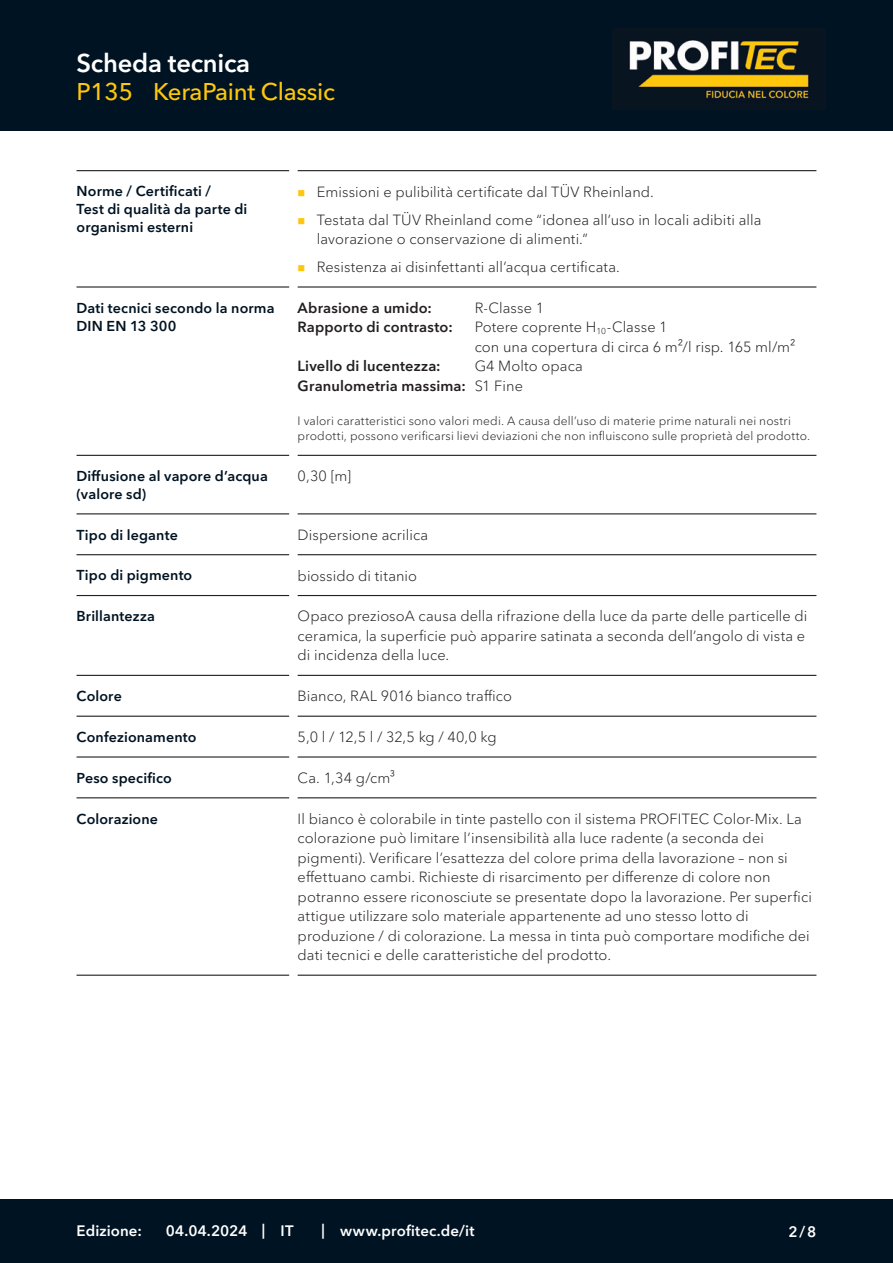
<style>
.page{position:relative;width:893px;height:1263px;background:#fff}
.page>*{position:absolute;margin:0;border:0;box-sizing:border-box;transform-origin:0 0}
.CB_AF_Kopf_TM{font:600 25.5px "Avenir Next Cyr";letter-spacing:-.01em;color:#fff}
.CB_AF_Kopf_Produktname_klein{font:500 24px "Avenir Next Cyr";letter-spacing:-.01em;color:#fec70c}
.CB_AF_Fuss_Stand_linksb{font:600 15px "Avenir Next Cyr";letter-spacing:.01em;color:#fff}
.CB_AF_Text_Standard{font:300 14.7px/19.5px "Avenir Next Cyr";letter-spacing:.005em;color:#231f20}
.CB_AF_Text_Standard-2{font:600 14.7px/19.5px "Avenir Next Cyr";letter-spacing:.01em;color:#231f20}
.CB_AF_Abschnitt_Ueberschrift{font:600 14.25px/18px "Avenir Next Cyr";letter-spacing:.01em;color:#001322}
.CB_AF_Text_Standard-3{font:300 12px/15px "Avenir Next Cyr";letter-spacing:.015em;color:#231f20}
.s1{font-weight:300}
</style>
<div class="page">
<div style="left:0;top:0;width:893px;height:131px;background:#001322"></div>
<div style="left:0;top:1199px;width:893px;height:64px;background:#001322"></div>
<hr style="left:77px;top:170px;width:212px;height:1px;background:#231f20">
<hr style="left:298px;top:170px;width:518px;height:1px;background:#231f20">
<hr style="left:77px;top:286px;width:212px;height:2px;background:#231f20">
<hr style="left:298px;top:286px;width:518px;height:2px;background:#231f20">
<hr style="left:77px;top:455px;width:212px;height:1px;background:#231f20">
<hr style="left:298px;top:455px;width:518px;height:1px;background:#231f20">
<hr style="left:77px;top:513px;width:212px;height:1px;background:#231f20">
<hr style="left:298px;top:513px;width:518px;height:1px;background:#231f20">
<hr style="left:77px;top:554px;width:212px;height:1px;background:#231f20">
<hr style="left:298px;top:554px;width:518px;height:1px;background:#231f20">
<hr style="left:77px;top:595px;width:212px;height:1px;background:#231f20">
<hr style="left:298px;top:595px;width:518px;height:1px;background:#231f20">
<hr style="left:77px;top:675px;width:212px;height:1px;background:#231f20">
<hr style="left:298px;top:675px;width:518px;height:1px;background:#231f20">
<hr style="left:77px;top:716px;width:212px;height:1px;background:#231f20">
<hr style="left:298px;top:716px;width:518px;height:1px;background:#231f20">
<hr style="left:77px;top:756px;width:212px;height:1px;background:#231f20">
<hr style="left:298px;top:756px;width:518px;height:1px;background:#231f20">
<hr style="left:77px;top:797px;width:212px;height:1px;background:#231f20">
<hr style="left:298px;top:797px;width:518px;height:1px;background:#231f20">
<hr style="left:77px;top:975px;width:212px;height:1px;background:#231f20">
<hr style="left:298px;top:975px;width:518px;height:1px;background:#231f20">
<img style="left:629px;top:40px;width:180px;height:63px">
<p class="CB_AF_Kopf_TM" style="left:77px;top:47px;width:175px">Scheda tecnica</p>
<p class="CB_AF_Kopf_Produktname_klein" style="left:77px;top:78px;width:58px">P135</p>
<p class="CB_AF_Kopf_Produktname_klein" style="left:153px;top:78px;width:184px">KeraPaint Classic</p>
<p class="CB_AF_Abschnitt_Ueberschrift" style="left:77px;top:182px;width:172px">Norme / Certificati /<br>Test di qualità da parte di organismi esterni</p>
<p class="CB_AF_Text_Standard" style="left:317px;top:182px;width:339px">Emissioni e pulibilità certificate dal TÜV Rheinland.</p>
<p class="CB_AF_Text_Standard" style="left:317px;top:210px;width:446px">Testata dal TÜV Rheinland come “idonea all’uso in locali adibiti alla lavorazione o conservazione di alimenti.”</p>
<p class="CB_AF_Text_Standard" style="left:317px;top:257px;width:305px">Resistenza ai disinfettanti all’acqua certificata.</p>
<p class="CB_AF_Abschnitt_Ueberschrift" style="left:77px;top:299px;width:200px">Dati tecnici secondo la norma<br>DIN EN 13 300</p>
<p class="CB_AF_Text_Standard-2" style="left:298px;top:298px;width:136px">Abrasione a umido:</p>
<p class="CB_AF_Text_Standard" style="left:475px;top:298px;width:71px">R-Classe 1</p>
<p class="CB_AF_Text_Standard-2" style="left:298px;top:317px;width:157px">Rapporto di contrasto:</p>
<p class="CB_AF_Text_Standard" style="left:475px;top:318px;width:322px">Potere coprente H<sub>10</sub>-Classe 1<br>con una copertura di circa 6 m²/l risp. 165 ml/m²</p>
<p class="CB_AF_Text_Standard-2" style="left:298px;top:356px;width:145px">Livello di lucentezza:</p>
<p class="CB_AF_Text_Standard-2" style="left:298px;top:356px;width:287px;text-indent:177px"><span class="s1">G4 Molto opaca<br></span>Granulometria massima: <span class="s1">S1 Fine</span></p>
<p class="CB_AF_Text_Standard-3" style="left:298px;top:414px;width:514px">I valori caratteristici sono valori medi. A causa dell’uso di materie prime naturali nei nostri prodotti, possono verificarsi lievi deviazioni che non influiscono sulle proprietà del prodotto.</p>
<p class="CB_AF_Abschnitt_Ueberschrift" style="left:77px;top:467px;width:193px">Diffusione al vapore d’acqua (valore sd)</p>
<p class="CB_AF_Text_Standard" style="left:298px;top:466px;width:55px">0,30 [m]</p>
<p class="CB_AF_Abschnitt_Ueberschrift" style="left:77px;top:525px;width:103px">Tipo di legante</p>
<p class="CB_AF_Text_Standard" style="left:298px;top:525px;width:132px">Dispersione acrilica</p>
<p class="CB_AF_Abschnitt_Ueberschrift" style="left:77px;top:566px;width:117px">Tipo di pigmento</p>
<p class="CB_AF_Text_Standard" style="left:298px;top:566px;width:121px">biossido di titanio</p>
<p class="CB_AF_Abschnitt_Ueberschrift" style="left:77px;top:607px;width:80px">Brillantezza</p>
<p class="CB_AF_Text_Standard" style="left:298px;top:607px;width:511px">Opaco preziosoA causa della rifrazione della luce da parte delle particelle di ceramica, la superficie può apparire satinata a seconda dell’angolo di vista e di incidenza della luce.</p>
<p class="CB_AF_Abschnitt_Ueberschrift" style="left:77px;top:687px;width:47px">Colore</p>
<p class="CB_AF_Text_Standard" style="left:298px;top:686px;width:216px">Bianco, RAL 9016 bianco traffico</p>
<p class="CB_AF_Abschnitt_Ueberschrift" style="left:77px;top:728px;width:122px">Confezionamento</p>
<p class="CB_AF_Text_Standard" style="left:298px;top:727px;width:200px">5,0 l / 12,5 l / 32,5 kg / 40,0 kg</p>
<p class="CB_AF_Abschnitt_Ueberschrift" style="left:77px;top:769px;width:97px">Peso specifico</p>
<p class="CB_AF_Text_Standard" style="left:298px;top:768px;width:99px">Ca. 1,34 g/cm³</p>
<p class="CB_AF_Abschnitt_Ueberschrift" style="left:77px;top:809px;width:83px">Colorazione</p>
<p class="CB_AF_Text_Standard" style="left:298px;top:809px;width:516px">Il bianco è colorabile in tinte pastello con il sistema PROFITEC Color-Mix. La colorazione può limitare l’insensibilità alla luce radente (a seconda dei pigmenti). Verificare l’esattezza del colore prima della lavorazione – non si effettuano cambi. Richieste di risarcimento per differenze di colore non potranno essere riconosciute se presentate dopo la lavorazione. Per superfici attigue utilizzare solo materiale appartenente ad uno stesso lotto di produzione / di colorazione. La messa in tinta può comportare modifiche dei dati tecnici e delle caratteristiche del prodotto.</p>
<p class="CB_AF_Fuss_Stand_linksb" style="left:77px;top:1222px;width:67px">Edizione:</p>
<p class="CB_AF_Fuss_Stand_linksb" style="left:166px;top:1222px;width:83px">04.04.2024</p>
<p class="CB_AF_Fuss_Stand_linksb" style="left:262px;top:1221px;width:5px">|</p>
<p class="CB_AF_Fuss_Stand_linksb" style="left:281px;top:1222px;width:14px">IT</p>
<p class="CB_AF_Fuss_Stand_linksb" style="left:321px;top:1221px;width:5px">|</p>
<p class="CB_AF_Fuss_Stand_linksb" style="left:340px;top:1222px;width:136px">www.profitec.de/it</p>
<p class="CB_AF_Fuss_Stand_linksb" style="left:788px;top:1222px;width:29px">2/8</p>
</div>
